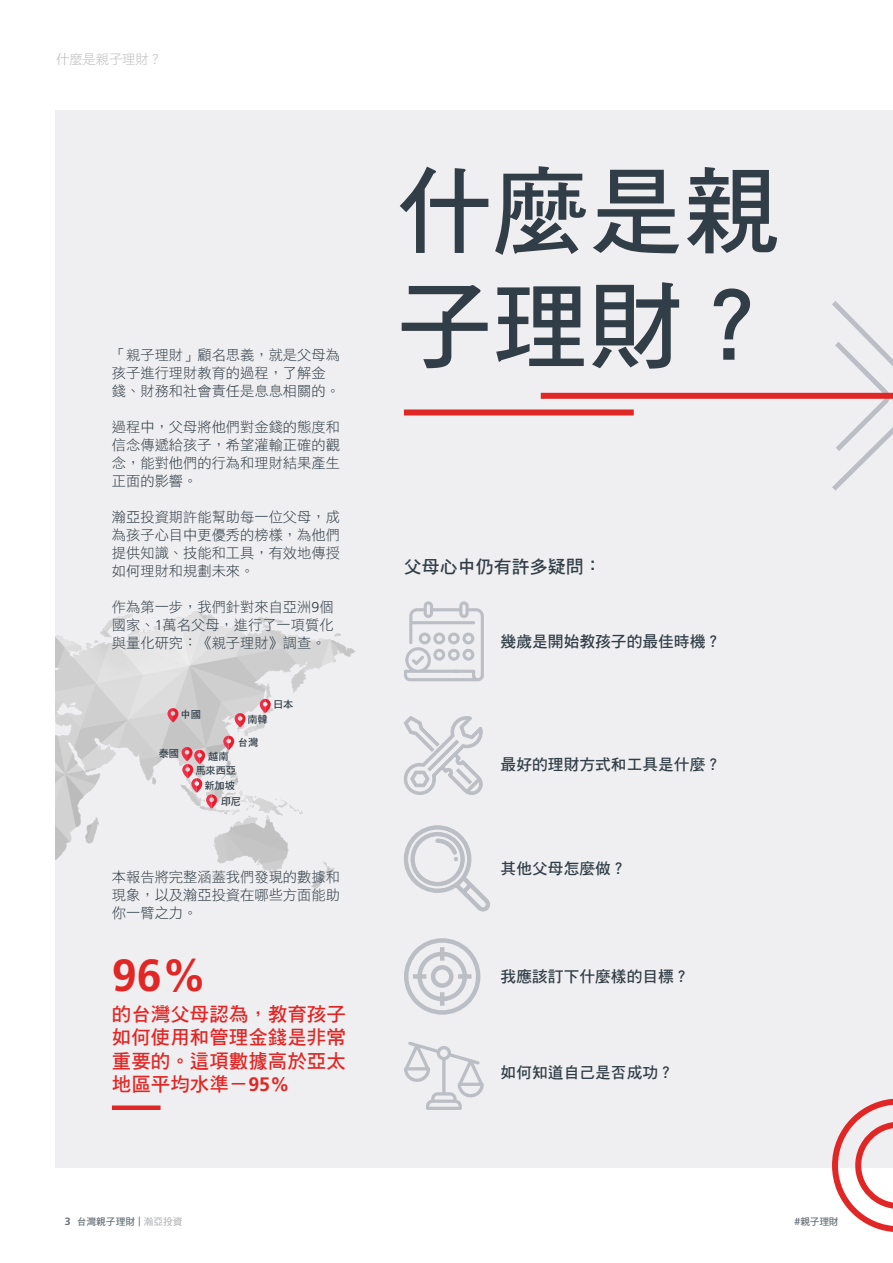
<style>
.page{position:relative;width:893px;height:1263px;background:#fff}
.page>*{position:absolute;margin:0;border:0;box-sizing:border-box;transform-origin:0 0}
.t1{font:95.7px/114.9px "DF Hei HK W7";color:#313e48}
.t2{font:700 45px "Frutiger LT Std";color:#e12725}
.t3{font:19.5px/23.4px "DF Hei HK W7";color:#e12725;text-align:justify}
.t4{font:18px "DF Hei HK W7";color:#313e48}
.t5{font:15.75px "DF Hei HK W7";color:#313e48}
.t6{font:14.25px/18px "DF Hei HK W3";color:#313e48;text-align:justify}
.t7{font:13.5px "DF Hei HK W3";letter-spacing:-.02em;color:#babbbe}
.t8{font:10.2px "DF Hei HK W7";letter-spacing:-.01em;color:#313e48}
.t9{font:9.75px "DF Hei HK W7";color:#687379}
.s1{font-family:"Frutiger LT Std";font-weight:300}
.s2{font-family:"Frutiger LT Std";font-weight:700}
.s3{font-family:"Frutiger LT Std";font-weight:700;font-size:10.5px}
.s4{color:#babbbe}
</style>
<div class="page">
<div style="left:56px;top:110px;width:837px;height:1057px;background:#efeef0"></div>
<svg style="left:827px;top:301px;width:66px;height:190px"></svg>
<img style="left:56px;top:611px;width:300px;height:279px">
<div style="left:112px;top:1105px;width:49px;height:5px;background:#e12725"></div>
<div style="left:541px;top:393px;width:352px;height:6px;background:#e12725"></div>
<div style="left:404px;top:409px;width:230px;height:6px;background:#e12725"></div>
<svg style="left:404px;top:601px;width:80px;height:80px"></svg>
<svg style="left:404px;top:938px;width:76px;height:77px"></svg>
<svg style="left:404px;top:716px;width:79px;height:79px"></svg>
<svg style="left:404px;top:825px;width:86px;height:87px"></svg>
<svg style="left:404px;top:1042px;width:80px;height:68px"></svg>
<svg style="left:832px;top:1098px;width:61px;height:134px"></svg>
<svg style="left:167px;top:708px;width:11px;height:14px"></svg>
<svg style="left:223px;top:736px;width:11px;height:14px"></svg>
<svg style="left:235px;top:713px;width:11px;height:14px"></svg>
<svg style="left:260px;top:699px;width:11px;height:14px"></svg>
<svg style="left:182px;top:747px;width:35px;height:61px"></svg>
<p class="t7" style="left:56px;top:52px;width:108px">什麼是親子理財？</p>
<p class="t6" style="left:112px;top:346px;width:229px;text-align:left">「親子理財」顧名思義，就是父母為孩子進行理財教育的過程，了解金錢、財務和社會責任是息息相關的。</p>
<p class="t6" style="left:112px;top:418px;width:229px">過程中，父母將他們對金錢的態度和信念傳遞給孩子，希望灌輸正確的觀念，能對他們的行為和理財結果產生正面的影響。</p>
<p class="t6" style="left:112px;top:508px;width:229px">瀚亞投資期許能幫助每一位父母，成為孩子心目中更優秀的榜樣，為他們提供知識、技能和工具，有效地傳授如何理財和規劃未來。</p>
<p class="t6" style="left:112px;top:598px;width:223px">作為第一步，我們針對來自亞洲<span class="s1">9</span>個國家、<span class="s1">1</span>萬名父母，進行了一項質化與量化研究：《親子理財》調查。</p>
<p class="t8" style="left:273px;top:699px;width:22px">日本</p>
<p class="t8" style="left:181px;top:709px;width:22px">中國</p>
<p class="t8" style="left:247px;top:713px;width:22px">南韓</p>
<p class="t8" style="left:238px;top:737px;width:22px">台灣</p>
<p class="t8" style="left:159px;top:747px;width:22px">泰國</p>
<p class="t8" style="left:208px;top:751px;width:22px">越南</p>
<p class="t8" style="left:196px;top:765px;width:42px">馬來西亞</p>
<p class="t8" style="left:205px;top:780px;width:32px">新加坡</p>
<p class="t8" style="left:221px;top:796px;width:22px">印尼</p>
<p class="t6" style="left:112px;top:868px;width:229px">本報告將完整涵蓋我們發現的數據和現象，以及瀚亞投資在哪些方面能助你一臂之力。</p>
<p class="t2" style="left:112px;top:949px;width:97px">96%</p>
<p class="t3" style="left:112px;top:1002px;width:235px">的台灣父母認為，教育孩子如何使用和管理金錢是非常重要的。這項數據高於亞太地區平均水準－<span class="s2">95%</span></p>
<p class="t1" style="left:397px;top:151px;width:384px">什麼是親子理財？</p>
<p class="t4" style="left:404px;top:556px;width:199px">父母心中仍有許多疑問：</p>
<p class="t5" style="left:501px;top:633px;width:222px">幾歲是開始教孩子的最佳時機？</p>
<p class="t5" style="left:501px;top:756px;width:222px">最好的理財方式和工具是什麼？</p>
<p class="t5" style="left:501px;top:860px;width:127px">其他父母怎麼做？</p>
<p class="t5" style="left:501px;top:968px;width:190px">我應該訂下什麼樣的目標？</p>
<p class="t5" style="left:501px;top:1064px;width:175px">如何知道自己是否成功？</p>
<p class="t9" style="left:65px;top:1216px;width:119px"><span class="s3">3</span> 台灣親子理財 | <span class="s4">瀚亞投資</span></p>
<p class="t9" style="left:794px;top:1216px;width:46px">#親子理財</p>
</div>
